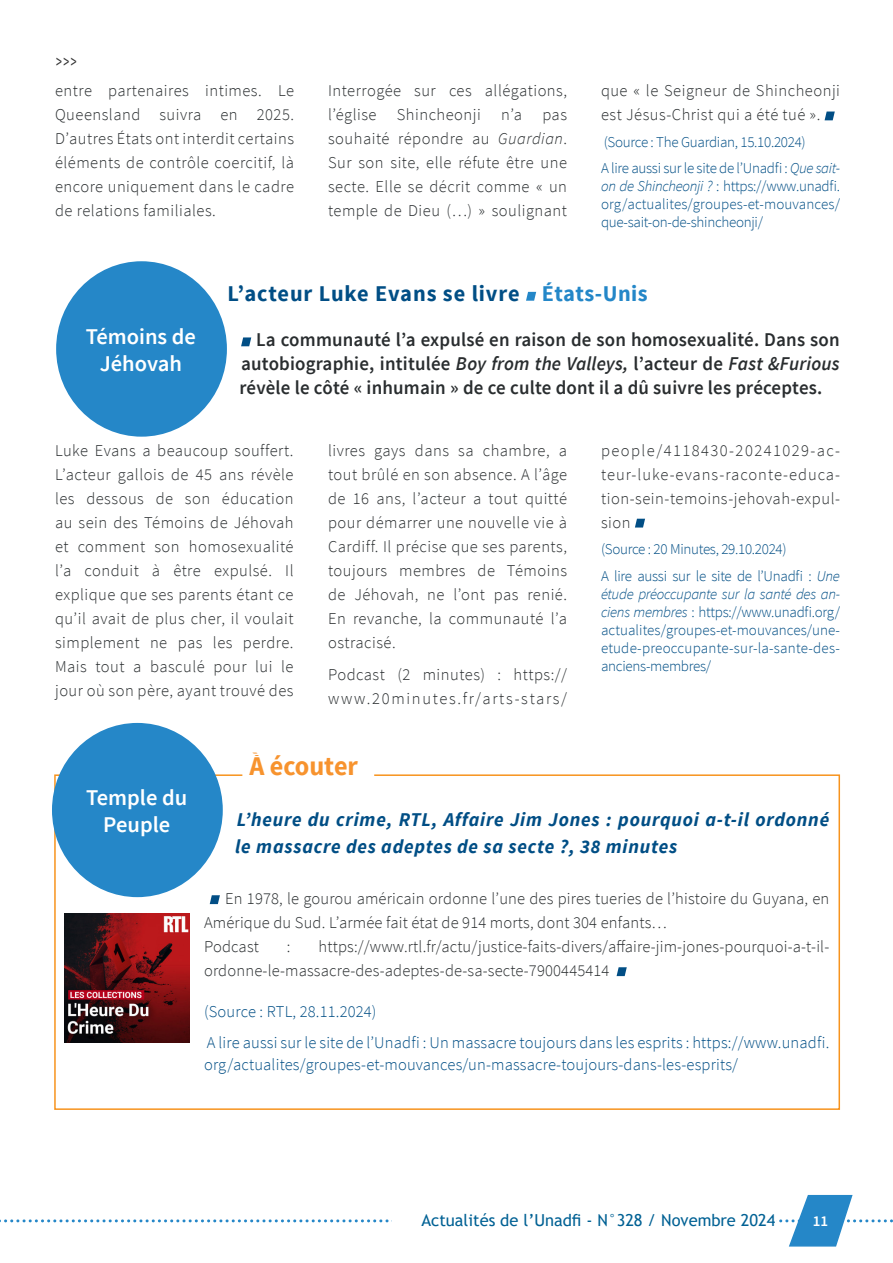
<style>
.page{position:relative;width:893px;height:1263px;background:#fff}
.page>*{position:absolute;margin:0;border:0;box-sizing:border-box;transform-origin:0 0}
.t1{font:700 27px "Source Sans Pro";color:#f7932e}
.t2{font:700 22.5px "Source Sans Pro";letter-spacing:.035em;color:#014e85}
.t3{font:600 22.5px/27px "Source Sans Pro";color:#fff;text-align:center}
.t4{font:600 19.5px/24px "Source Sans Pro";letter-spacing:.01em;color:#292d2f;text-align:justify}
.t5{font:italic 700 19.5px/27px "Source Sans Pro";letter-spacing:.04em;color:#014e85}
.t6{font:19.5px "Source Sans Pro";color:#333;scale:.6 1}
.t7{font:300 16.5px/24px "Source Sans Pro";letter-spacing:.03em;color:#292d2f;text-align:justify}
.t8{font:300 16.5px/24px "Source Sans Pro";letter-spacing:.01em;color:#292d2f}
.t9{font:300 16.5px/31px "Source Sans Pro";letter-spacing:.01em;color:#014e85}
.t10{font:300 16.5px/24px "Source Sans Pro";letter-spacing:.085em;color:#292d2f}
.t11{font:16.5px "Trebuchet MS";color:#016194}
.t12{font:300 15px/18px "Source Sans Pro";letter-spacing:-.02em;color:#014e85}
.t13{font:600 15px "Source Sans Pro";color:#fff}
.s1{font-style:italic}
.s2{color:#2487c8}
</style>
<div class="page">
<svg style="left:0;top:1194px;width:893px;height:53px"></svg>
<div style="left:393px;top:1202px;width:383px;height:36px;background:#fff"></div>
<svg style="left:825px;top:112px;width:10px;height:8px"></svg>
<svg style="left:526px;top:292px;width:10px;height:9px"></svg>
<svg style="left:241px;top:337px;width:10px;height:9px"></svg>
<div style="left:56px;top:261px;width:171px;height:176px;background:#2587c8;border-radius:50%"></div>
<svg style="left:635px;top:519px;width:10px;height:8px"></svg>
<svg style="left:210px;top:895px;width:10px;height:9px"></svg>
<svg style="left:617px;top:967px;width:10px;height:9px"></svg>
<div style="left:54px;top:774px;width:786px;height:336px;border:2px solid #f7931d"></div>
<div style="left:243px;top:754px;width:130px;height:33px;background:#fff"></div>
<div style="left:52px;top:723px;width:171px;height:174px;background:#2587c8;border-radius:50%"></div>
<img style="left:64px;top:913px;width:125px;height:129px">
<p class="t6" style="left:56px;top:49px;width:36px">&gt;&gt;&gt;</p>
<p class="t7" style="left:55px;top:79px;width:240px">entre partenaires intimes. Le Queensland suivra en 2025.<br>D’autres États ont interdit certains éléments de contrôle coercitif, là encore uniquement dans le cadre de relations familiales.</p>
<p class="t7" style="left:328px;top:79px;width:240px">Interrogée sur ces allégations, l’église Shincheonji n’a pas souhaité répondre au <span class="s1">Guardian</span>.<br>Sur son site, elle réfute être une secte. Elle se décrit comme « un temple de Dieu (…) » soulignant</p>
<p class="t7" style="left:601px;top:79px;width:240px">que « le Seigneur de Shincheonji est Jésus-Christ qui a été tué ».</p>
<p class="t12" style="left:601px;top:129px;width:240px;line-height:26.5px">(Source : The Guardian, 15.10.2024)<br>A lire aussi sur le site de l’Unadfi : <span class="s1">Que sait-</span></p>
<p class="t12" style="left:601px;top:177px;width:241px;text-align:justify"><span class="s1">on de Shincheonji ?</span> : https://www.unadfi. org/actualites/groupes-et-mouvances/ que-sait-on-de-shincheonji/</p>
<h2 class="t3" style="left:86px;top:323px;width:112px">Témoins de<br>Jéhovah</h2>
<h2 class="t2" style="left:228px;top:279px;width:422px">L’acteur Luke Evans se livre <span class="s2">États-Unis</span></h2>
<p class="t4" style="left:240px;top:328px;width:602px;text-indent:17px">La communauté l’a expulsé en raison de son homosexualité. Dans son autobiographie, intitulée <span class="s1">Boy from the Valleys,</span> l’acteur de <span class="s1">Fast &amp;Furious </span>révèle le côté « inhumain » de ce culte dont il a dû suivre les préceptes.</p>
<p class="t7" style="left:55px;top:438px;width:240px">Luke Evans a beaucoup souffert.<br>L’acteur gallois de 45 ans révèle les dessous de son éducation au sein des Témoins de Jéhovah et comment son homosexualité l’a conduit à être expulsé. Il explique que ses parents étant ce qu’il avait de plus cher, il voulait simplement ne pas les perdre.<br>Mais tout a basculé pour lui le jour où son père, ayant trouvé des</p>
<p class="t7" style="left:328px;top:438px;width:240px">livres gays dans sa chambre, a tout brûlé en son absence. A l’âge de 16 ans, l’acteur a tout quitté pour démarrer une nouvelle vie à Cardiff. Il précise que ses parents, toujours membres de Témoins de Jéhovah, ne l’ont pas renié.<br>En revanche, la communauté l’a ostracisé.</p>
<p class="t10" style="left:328px;top:663px;width:241px">Podcast (2 minutes) : https:// www.20minutes.fr/arts-stars/</p>
<h1 class="t1" style="left:249px;top:749px;width:110px">À écouter</h1>
<p class="t7" style="left:601px;top:438px;width:240px">people/4118430-20241029-ac&shy;teur-luke-evans-raconte-educa&shy;tion-sein-temoins-jehovah-expul&shy;sion</p>
<p class="t12" style="left:601px;top:536px;width:240px;line-height:26.5px">(Source : 20 Minutes, 29.10.2024)<br>A lire aussi sur le site de l’Unadfi : <span class="s1">Une</span></p>
<p class="t12" style="left:601px;top:585px;width:240px;text-align:justify"><span class="s1">étude préoccupante sur la santé des an&shy;ciens membres</span> : https://www.unadfi.org/ actualites/groupes-et-mouvances/une&shy;etude-preoccupante-sur-la-sante-des&shy;anciens-membres/</p>
<h2 class="t3" style="left:86px;top:785px;width:103px">Temple du<br>Peuple</h2>
<p class="t5" style="left:235px;top:806px;width:596px">L’heure du crime, RTL, Affaire Jim Jones : pourquoi a-t-il ordonné le massacre des adeptes de sa secte ?, 38 minutes</p>
<p class="t8" style="left:204px;top:887px;width:627px;text-indent:21px">En 1978, le gourou américain ordonne l’une des pires tueries de l’histoire du Guyana, en<br>Amérique du Sud. L’armée fait état de 914 morts, dont 304 enfants…<br>Podcast</p>
<p class="t8" style="left:204px;top:935px;width:627px;text-indent:114px">https://www.rtl.fr/actu/justice-faits-divers/affaire-jim-jones-pourquoi-a-t-il&shy;ordonne-le-massacre-des-adeptes-de-sa-secte-7900445414</p>
<p class="t9" style="left:204px;top:996px;width:627px">(Source : RTL, 28.11.2024)<br>A lire aussi sur le site de l’Unadfi : Un massacre toujours dans les esprits : https://www.unadfi.</p>
<p class="t9" style="left:204px;top:1049px;width:535px">org/actualites/groupes-et-mouvances/un-massacre-toujours-dans-les-esprits/</p>
<p class="t7" style="left:287px;top:935px;width:5px">:</p>
<p class="t11" style="left:421px;top:1210px;width:356px">Actualités de l’Unadfi - N°328 / Novembre 2024</p>
<p class="t13" style="left:813px;top:1212px;width:17px">11</p>
</div>
